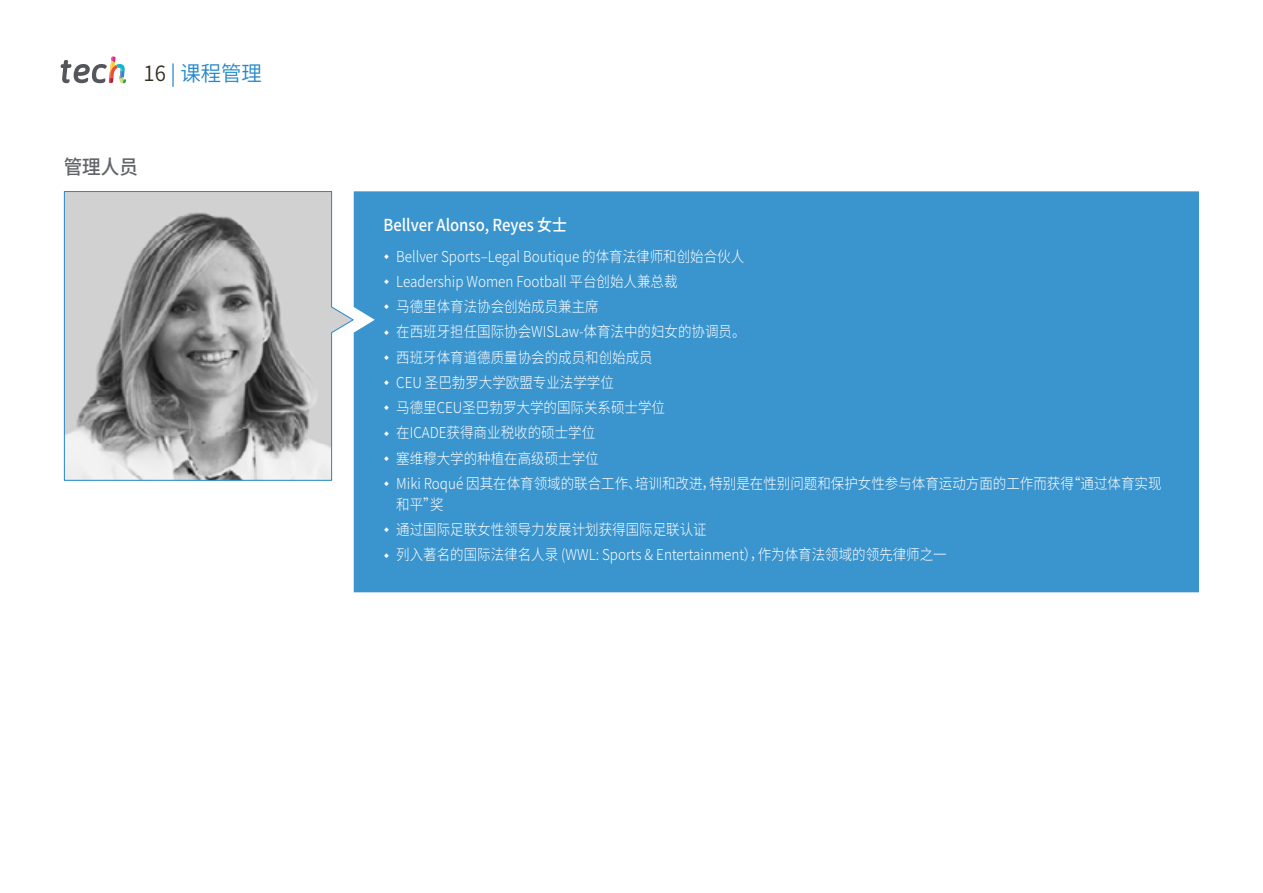
<style>
.page{position:relative;width:1263px;height:893px;background:#fff}
.page>*{position:absolute;margin:0;border:0;box-sizing:border-box;transform-origin:0 0}
.t1{font:21px "Source Han Sans CN";color:#2488c9}
.t2{font:500 19.5px "Source Han Sans CN";color:#61646a;scale:.95 1}
.t3{font:500 16.5px "Source Han Sans CN";color:#fff;scale:.9 1}
.t4{font:300 15px/25.2px "Source Han Sans CN";color:#fff;scale:.9 1}
.s1{color:#312e20}
</style>
<div class="page">
<svg style="left:61px;top:57px;width:65px;height:27px"></svg>
<div style="left:354px;top:191px;width:845px;height:401px;background:#3a94ce"></div>
<svg style="left:64px;top:191px;width:290px;height:290px;background:#adaeaf"></svg>
<svg style="left:384px;top:254px;width:5px;height:5px"></svg>
<svg style="left:384px;top:279px;width:5px;height:5px"></svg>
<svg style="left:384px;top:304px;width:5px;height:5px"></svg>
<svg style="left:384px;top:330px;width:5px;height:5px"></svg>
<svg style="left:384px;top:355px;width:5px;height:5px"></svg>
<svg style="left:384px;top:380px;width:5px;height:5px"></svg>
<svg style="left:384px;top:405px;width:5px;height:5px"></svg>
<svg style="left:384px;top:431px;width:5px;height:5px"></svg>
<svg style="left:384px;top:456px;width:5px;height:5px"></svg>
<svg style="left:384px;top:481px;width:5px;height:5px"></svg>
<svg style="left:384px;top:527px;width:5px;height:5px"></svg>
<svg style="left:384px;top:553px;width:5px;height:5px"></svg>
<h1 class="t1" style="left:144px;top:61px;width:120px"><span class="s1">16</span> | 课程管理</h1>
<h2 class="t2" style="left:64px;top:156px;width:80px">管理人员</h2>
<p class="t3" style="left:383px;top:216px;width:205px">Bellver Alonso, Reyes 女士</p>
<p class="t4" style="left:396px;top:244px;width:852px">Bellver Sports–Legal Boutique 的体育法律师和创始合伙人<br>Leadership Women Football 平台创始人兼总裁<br>马德里体育法协会创始成员兼主席<br>在西班牙担任国际协会WISLaw-体育法中的妇女的协调员。<br>西班牙体育道德质量协会的成员和创始成员<br>CEU 圣巴勃罗大学欧盟专业法学学位<br>马德里CEU圣巴勃罗大学的国际关系硕士学位<br>在ICADE获得商业税收的硕士学位<br>塞维穆大学的种植在高级硕士学位<br>Miki Roqué 因其在体育领域的联合工作、培训和改进，特别是在性别问题和保护女性参与体育运动方面的工作而获得“通过体育实现</p>
<p class="t4" style="left:396px;top:492px;width:613px">和平”奖<br>通过国际足联女性领导力发展计划获得国际足联认证<br>列入著名的国际法律名人录 (WWL: Sports &amp; Entertainment），作为体育法领域的领先律师之一</p>
</div>
